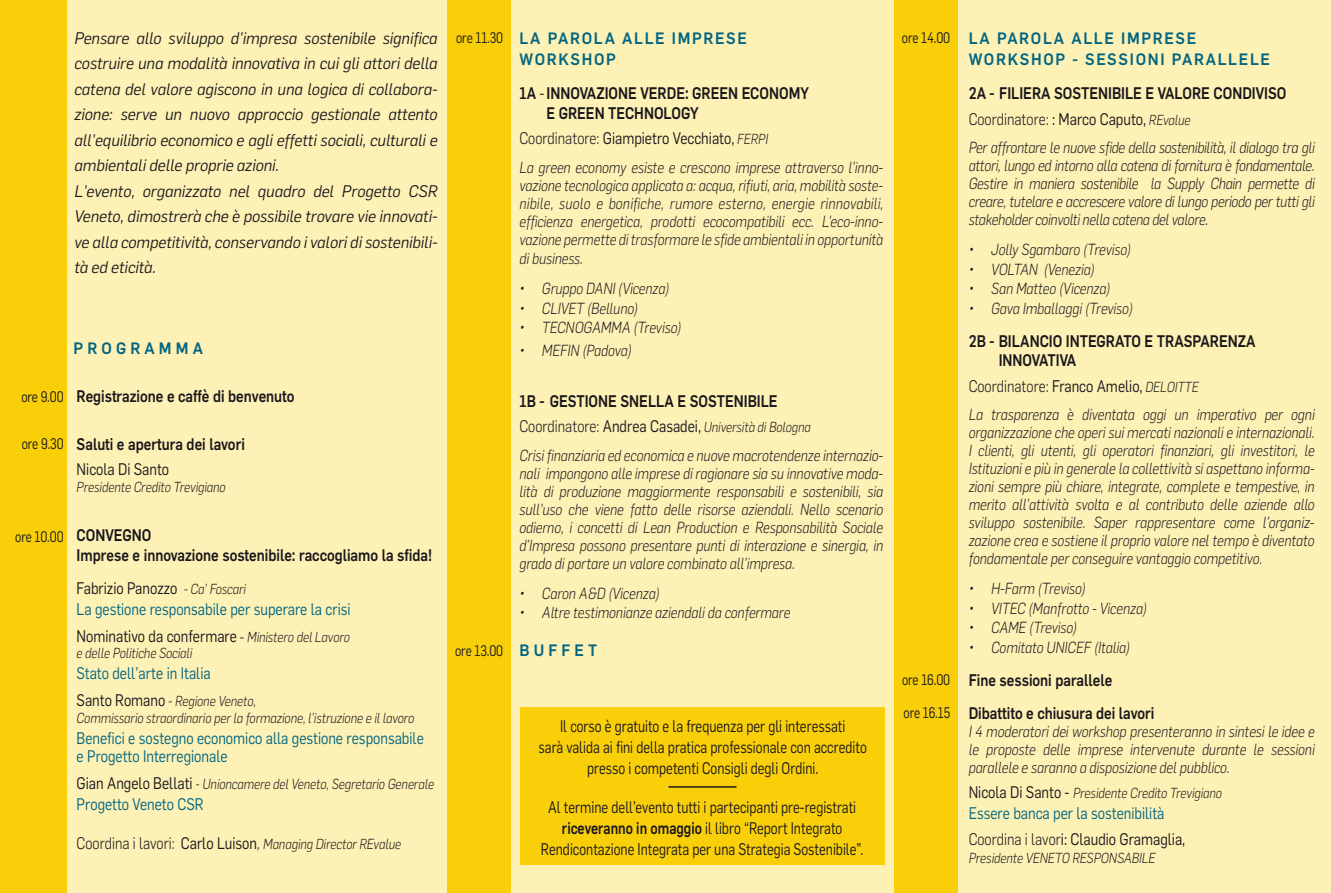
<style>
.page{position:relative;width:1331px;height:893px;background:#fdf1b5}
.page>*{position:absolute;margin:0;border:0;box-sizing:border-box;transform-origin:0 0}
.t1{font:italic 16.5px/25.5px "Flama";color:#1a171c;scale:.95 1}
.t2{font:500 16.5px/19.5px "Flama";color:#1a171c;scale:.85 1}
.t3{font:16.5px/21px "Flama";color:#1a171c;text-align:center;scale:.8 1}
.t4{font:16.5px/21px "Flama";color:#016582;scale:.85 1}
.t5{font:16.5px "Flama";color:#1a171c;scale:.85 1}
.t6{font:300 16.5px "Flama";color:#1a171c;scale:.85 1}
.t7{font:500 16.2px/21px "Flama";letter-spacing:.11em;color:#016582;scale:.94 1}
.t8{font:500 16.2px "Flama";letter-spacing:.27em;color:#016582;scale:.94 1}
.t9{font:italic 300 15.75px/18px "Flama";color:#1a171c;text-align:justify;scale:.85 1}
.t10{font:15px "Flama";letter-spacing:-.01em;color:#1a171c;scale:.8 1}
.t11{font:italic 300 14.25px/16.5px "Flama";color:#1a171c;scale:.85 1}
.s1{color:#1a171c}
.s2{font-weight:300;font-style:italic;font-size:14.25px;color:#1a171c}
.s3{font-size:14.25px}
.s4{font-weight:300;font-style:italic;font-size:14.25px}
.s5{font-weight:400;font-style:normal;font-size:16.5px}
.s6{font-style:normal;font-size:16.5px}
.s7{font-size:16.5px}
.s8{font-weight:300}
.s9{font-weight:400}
.s10{font-style:italic;font-size:14.25px}
.s11{font-weight:300;color:#1a171c}
.s12{font-weight:500}
</style>
<div class="page">
<div style="left:0;top:0;width:67px;height:893px;background:#f9cf0a"></div>
<div style="left:447px;top:0;width:64px;height:893px;background:#f9cf0a"></div>
<div style="left:894px;top:0;width:64px;height:893px;background:#f9cf0a"></div>
<div style="left:520px;top:708px;width:365px;height:157px;background:#f9cf0a"></div>
<hr style="left:668px;top:786px;width:68px;height:2px;background:#1a171c">
<p class="t1" style="left:74px;top:24px;width:384px">Pensare allo sviluppo d'impresa sostenibile significa costruire una modalità innovativa in cui gli attori della catena del valore agiscono in una logica di collabora&shy;zione: serve un nuovo approccio gestionale attento all'equilibrio economico e agli effetti sociali, culturali e ambientali delle proprie azioni.<br>L'evento, organizzato nel quadro del Progetto CSR Veneto, dimostrerà che è possibile trovare vie innovati&shy;ve alla competitività, conservando i valori di sostenibili&shy;tà ed eticità.</p>
<p class="t8" style="left:74px;top:337px;width:139px">PROGRAMMA</p>
<p class="t10" style="left:21px;top:386px;width:54px">ore 9.00</p>
<p class="t10" style="left:22px;top:433px;width:54px">ore 9.30</p>
<p class="t10" style="left:15px;top:526px;width:62px">ore 10.00</p>
<p class="t2" style="left:77px;top:385px;width:258px">Registrazione e caffè di benvenuto</p>
<p class="t2" style="left:77px;top:433px;width:200px">Saluti e apertura dei lavori</p>
<p class="t5" style="left:77px;top:458px;width:110px">Nicola Di Santo</p>
<p class="t11" style="left:77px;top:478px;width:177px">Presidente Credito Trevigiano</p>
<p class="t2" style="left:77px;top:525px;width:420px">CONVEGNO<br>Imprese e innovazione sostenibile: raccogliamo la sfida!</p>
<p class="t4" style="left:77px;top:576px;width:324px"><span class="s1">Fabrizio Panozzo</span> <span class="s2">- Ca’ Foscari<br></span>La gestione responsabile per superare la crisi</p>
<p class="t5" style="left:77px;top:625px;width:323px">Nominativo da confermare <span class="s3">-</span> <span class="s4">Ministero del Lavoro</span></p>
<p class="t11" style="left:77px;top:644px;width:138px">e delle Politiche Sociali</p>
<p class="t4" style="left:77px;top:662px;width:159px">Stato dell’arte in Italia</p>
<p class="t11" style="left:77px;top:692px;width:399px"><span class="s5">Santo Romano</span> - Regione Veneto,<br>Commissario straordinario per la formazione, l’istruzione e il lavoro</p>
<p class="t4" style="left:77px;top:728px;width:410px;line-height:18px">Benefici e sostegno economico alla gestione responsabile e Progetto Interregionale</p>
<p class="t11" style="left:77px;top:775px;width:422px"><span class="s5">Gian Angelo Bellati</span> - Unioncamere del Veneto, Segretario Generale</p>
<p class="t4" style="left:77px;top:792px;width:151px">Progetto Veneto CSR</p>
<p class="t11" style="left:77px;top:835px;width:383px"><span class="s6">Coordina i lavori:</span> <span class="s5">Carlo Luison</span><span class="s7">,</span> Managing Director REvalue</p>
<p class="t10" style="left:456px;top:28px;width:60px">ore 11.30</p>
<p class="t7" style="left:969px;top:26px;width:322px">LA PAROLA ALLE IMPRESE<br>WORKSHOP - SESSIONI PARALLELE</p>
<p class="t2" style="left:969px;top:79px;width:375px;line-height:25.5px">2A - FILIERA SOSTENIBILE E VALORE CONDIVISO<br><span class="s8">Coordinatore:</span> <span class="s9">: Marco Caputo,</span> <span class="s4">REvalue</span></p>
<p class="t9" style="left:969px;top:138px;width:409px">Per affrontare le nuove sfide della sostenibilità, il dialogo tra gli attori, lungo ed intorno alla catena di fornitura è fondamentale.<br>Gestire in maniera sostenibile la Supply Chain permette di creare, tutelare e accrescere valore di lungo periodo per tutti gli stakeholder coinvolti nella catena del valore.</p>
<p class="t9" style="left:969px;top:240px;width:193px">• Jolly Sgambaro (Treviso)</p>
<p class="t9" style="left:969px;top:259px;width:150px">• VOLTAN (Venezia)</p>
<p class="t9" style="left:969px;top:279px;width:168px">• San Matteo (Vicenza)</p>
<p class="t9" style="left:969px;top:298px;width:195px">• Gava Imballaggi (Treviso)</p>
<p class="t2" style="left:999px;top:330px;width:304px;text-indent:-30px">2B - BILANCIO INTEGRATO E TRASPARENZA<br>INNOVATIVA</p>
<p class="t6" style="left:969px;top:375px;width:272px">Coordinatore: <span class="s9">Franco Amelio,</span> <span class="s10">DELOITTE</span></p>
<p class="t9" style="left:969px;top:405px;width:409px">La trasparenza è diventata oggi un imperativo per ogni organizzazione che operi sui mercati nazionali e internazionali.<br>I clienti, gli utenti, gli operatori finanziari, gli investitori, le Istituzioni e più in generale la collettività si aspettano informa&shy;zioni sempre più chiare, integrate, complete e tempestive, in merito all’attività svolta e al contributo delle aziende allo sviluppo sostenibile. Saper rappresentare come l’organiz&shy;zazione crea e sostiene il proprio valore nel tempo è diventato fondamentale per conseguire vantaggio competitivo.</p>
<p class="t9" style="left:969px;top:579px;width:139px">• H-Farm (Treviso)</p>
<p class="t9" style="left:969px;top:598px;width:211px">• VITEC (Manfrotto - Vicenza)</p>
<p class="t9" style="left:969px;top:618px;width:129px">• CAME (Treviso)</p>
<p class="t9" style="left:969px;top:637px;width:191px">• Comitato UNICEF (Italia)</p>
<p class="t2" style="left:969px;top:662px;width:220px;line-height:33px">Fine sessioni parallele<br>Dibattito e chiusura dei lavori</p>
<p class="t9" style="left:969px;top:721px;width:409px">I 4 moderatori dei workshop presenteranno in sintesi le idee e le proposte delle imprese intervenute durante le sessioni parallele e saranno a disposizione del pubblico.</p>
<p class="t11" style="left:969px;top:784px;width:300px"><span class="s5">Nicola Di Santo -</span> Presidente Credito Trevigiano</p>
<p class="t4" style="left:969px;top:800px;width:256px;line-height:25.5px">Essere banca per la sostenibilità<br><span class="s11">Coordina i lavor</span><span class="s1">i: Claudio Gramaglia,</span></p>
<p class="t11" style="left:969px;top:849px;width:221px">Presidente VENETO RESPONSABILE</p>
<p class="t7" style="left:519px;top:26px;width:244px">LA PAROLA ALLE IMPRESE<br>WORKSHOP</p>
<p class="t2" style="left:546px;top:82px;width:310px;text-indent:-27px">1A <span class="s9">-</span> INNOVAZIONE VERDE: GREEN ECONOMY<br>E GREEN TECHNOLOGY</p>
<p class="t5" style="left:519px;top:127px;width:294px"><span class="s8">Coordinatore:</span> Giampietro Vecchiato, <span class="s4">FERPI</span></p>
<p class="t9" style="left:519px;top:157px;width:429px">La green economy esiste e crescono imprese attraverso l’inno&shy;vazione tecnologica applicata a: acqua, rifiuti, aria, mobilità soste&shy;nibile, suolo e bonifiche, rumore esterno, energie rinnovabili, efficienza energetica, prodotti ecocompatibili ecc. L’eco-inno&shy;vazione permette di trasformare le sfide ambientali in opportunità</p>
<p class="t9" style="left:519px;top:249px;width:76px">di business.</p>
<p class="t9" style="left:519px;top:279px;width:178px">• Gruppo DANI (Vicenza)</p>
<p class="t9" style="left:519px;top:298px;width:141px">• CLIVET (Belluno)</p>
<p class="t9" style="left:519px;top:318px;width:192px">• TECNOGAMMA (Treviso)</p>
<p class="t9" style="left:519px;top:340px;width:134px">• MEFIN (Padova<span class="s7">)</span></p>
<p class="t2" style="left:519px;top:390px;width:305px">1B - GESTIONE SNELLA E SOSTENIBILE</p>
<p class="t11" style="left:519px;top:418px;width:344px"><span class="s6">Coordinatore:</span> <span class="s5">Andrea Casadei,</span> Università di Bologna</p>
<p class="t9" style="left:519px;top:445px;width:429px">Crisi finanziaria ed economica e nuove macrotendenze internazio&shy;nali impongono alle imprese di ragionare sia su innovative moda&shy;lità di produzione maggiormente responsabili e sostenibili, sia sull'uso che viene fatto delle risorse aziendali. Nello scenario odierno, i concetti di Lean Production e Responsabilità Sociale d’Impresa possono presentare punti di interazione e sinergia, in grado di portare un valore combinato all’impresa.</p>
<p class="t9" style="left:519px;top:583px;width:167px">• Caron A&amp;D (Vicenza)</p>
<p class="t9" style="left:519px;top:603px;width:320px">• Altre testimonianze aziendali da confermare</p>
<p class="t7" style="left:519px;top:638px;width:84px">BUFFET</p>
<p class="t10" style="left:902px;top:28px;width:62px">ore 14.00</p>
<p class="t10" style="left:455px;top:640px;width:62px">ore 13.00</p>
<p class="t10" style="left:902px;top:670px;width:62px">ore 16.00</p>
<p class="t10" style="left:904px;top:703px;width:60px">ore 16.15</p>
<p class="t3" style="left:539px;top:714px;width:412px">Il corso è gratuito e la frequenza per gli interessati<br>sarà valida ai fini della pratica professionale con accredito presso i competenti Consigli degli Ordini.</p>
<p class="t3" style="left:541px;top:795px;width:405px">Al termine dell’evento tutti i partecipanti pre-registrati <span class="s12">riceveranno in omaggio</span> il libro “Report Integrato<br>Rendicontazione Integrata per una Strategia Sostenibile”.</p>
</div>
